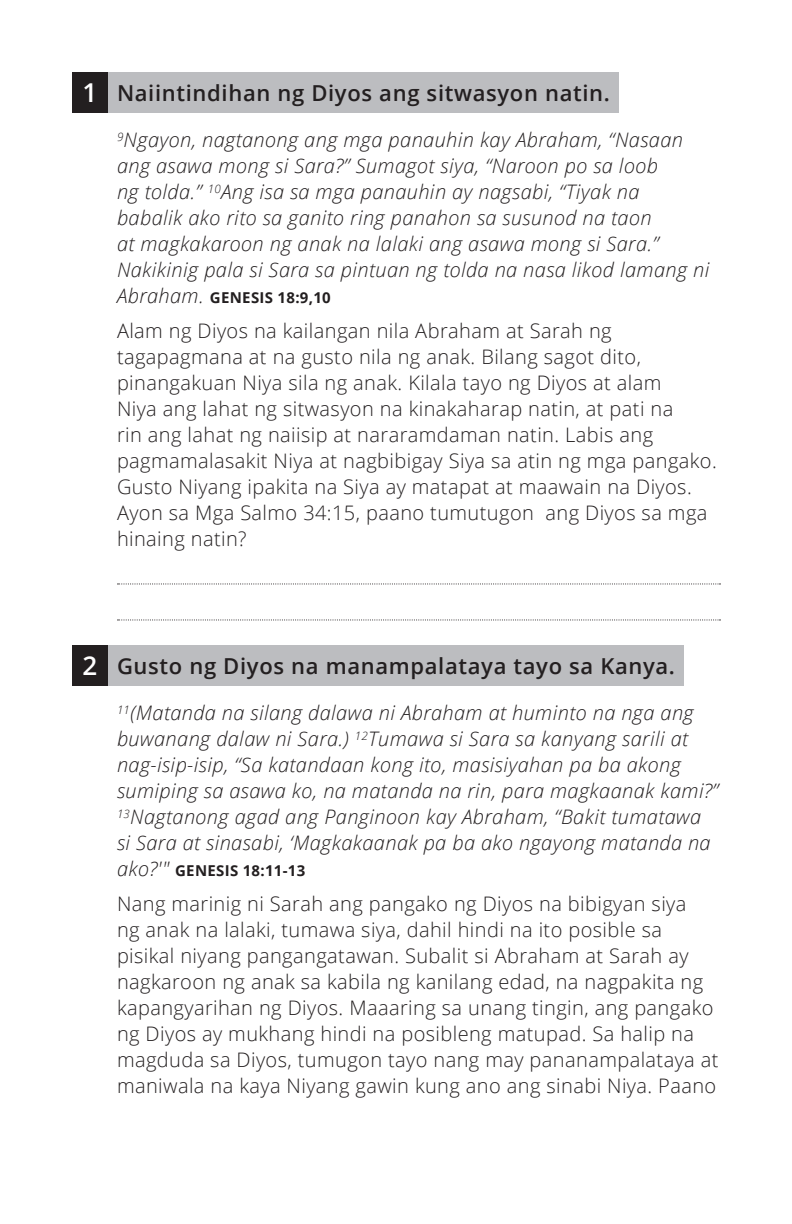
<style>
.page{position:relative;width:792px;height:1224px;background:#fff}
.page>*{position:absolute;margin:0;border:0;box-sizing:border-box;transform-origin:0 0}
.point_num{font:600 26px "Open Sans";color:#fff}
.point_title_01{font:600 22px "Open Sans";letter-spacing:.03em;color:#231f20}
.point_body_text_01{font:300 20px/26px "Open Sans";letter-spacing:.02em;color:#231f20}
.point_verse_text{font:italic 300 20px/26px "Open Sans";letter-spacing:.02em;color:#231f20}
.point_verse_text-2{font:700 15px "Open Sans";letter-spacing:.02em;color:#231f20}
.s1{font-weight:300;font-style:italic;font-size:20px}
</style>
<div class="page">
<svg style="left:118px;top:583px;width:603px;height:1px"></svg>
<svg style="left:118px;top:619px;width:603px;height:1px"></svg>
<div style="left:72px;top:72px;width:36px;height:40px;background:#231f20"></div>
<div style="left:108px;top:72px;width:510px;height:40px;background:#bcbdc0"></div>
<div style="left:72px;top:645px;width:36px;height:40px;background:#231f20"></div>
<div style="left:108px;top:645px;width:575px;height:40px;background:#bcbdc0"></div>
<p class="point_num" style="left:83px;top:75px;width:16px">1</p>
<p class="point_title_01" style="left:117px;top:77px;width:494px">Naiintindihan ng Diyos ang sitwasyon natin.</p>
<p class="point_verse_text" style="left:117px;top:126px;width:594px"><sup>9</sup>Ngayon, nagtanong ang mga panauhin kay Abraham, “Nasaan ang asawa mong si Sara?” Sumagot siya, “Naroon po sa loob<br>ng tolda.” <sup>10</sup>Ang isa sa mga panauhin ay nagsabi, “Tiyak na babalik ako rito sa ganito ring panahon sa susunod na taon<br>at magkakaroon ng anak na lalaki ang asawa mong si Sara.” Nakikinig pala si Sara sa pintuan ng tolda na nasa likod lamang ni</p>
<p class="point_verse_text-2" style="left:117px;top:287px;width:215px"><span class="s1">Abraham.</span> GENESIS 18:9,10</p>
<p class="point_body_text_01" style="left:117px;top:317px;width:601px">Alam ng Diyos na kailangan nila Abraham at Sarah ng tagapagmana at na gusto nila ng anak. Bilang sagot dito, pinangakuan Niya sila ng anak. Kilala tayo ng Diyos at alam<br>Niya ang lahat ng sitwasyon na kinakaharap natin, at pati na<br>rin ang lahat ng naiisip at nararamdaman natin. Labis ang pagmamalasakit Niya at nagbibigay Siya sa atin ng mga pangako.<br>Gusto Niyang ipakita na Siya ay matapat at maawain na Diyos.<br>Ayon sa Mga Salmo 34:15, paano tumutugon ang Diyos sa mga hinaing natin?</p>
<p class="point_num" style="left:83px;top:648px;width:16px">2</p>
<p class="point_title_01" style="left:117px;top:651px;width:560px">Gusto ng Diyos na manampalataya tayo sa Kanya.</p>
<p class="point_verse_text" style="left:117px;top:699px;width:603px"><sup>11</sup>(Matanda na silang dalawa ni Abraham at huminto na nga ang buwanang dalaw ni Sara.) <sup>12</sup>Tumawa si Sara sa kanyang sarili at nag-isip-isip, “Sa katandaan kong ito, masisiyahan pa ba akong sumiping sa asawa ko, na matanda na rin, para magkaanak kami?” <sup>13</sup>Nagtanong agad ang Panginoon kay Abraham, “Bakit tumatawa si Sara at sinasabi, ‘Magkakaanak pa ba ako ngayong matanda na</p>
<p class="point_verse_text-2" style="left:117px;top:860px;width:190px"><span class="s1">ako?'"</span> GENESIS 18:11-13</p>
<p class="point_body_text_01" style="left:117px;top:891px;width:603px">Nang marinig ni Sarah ang pangako ng Diyos na bibigyan siya<br>ng anak na lalaki, tumawa siya, dahil hindi na ito posible sa pisikal niyang pangangatawan. Subalit si Abraham at Sarah ay nagkaroon ng anak sa kabila ng kanilang edad, na nagpakita ng kapangyarihan ng Diyos. Maaaring sa unang tingin, ang pangako ng Diyos ay mukhang hindi na posibleng matupad. Sa halip na magduda sa Diyos, tumugon tayo nang may pananampalataya at maniwala na kaya Niyang gawin kung ano ang sinabi Niya. Paano</p>
</div>
